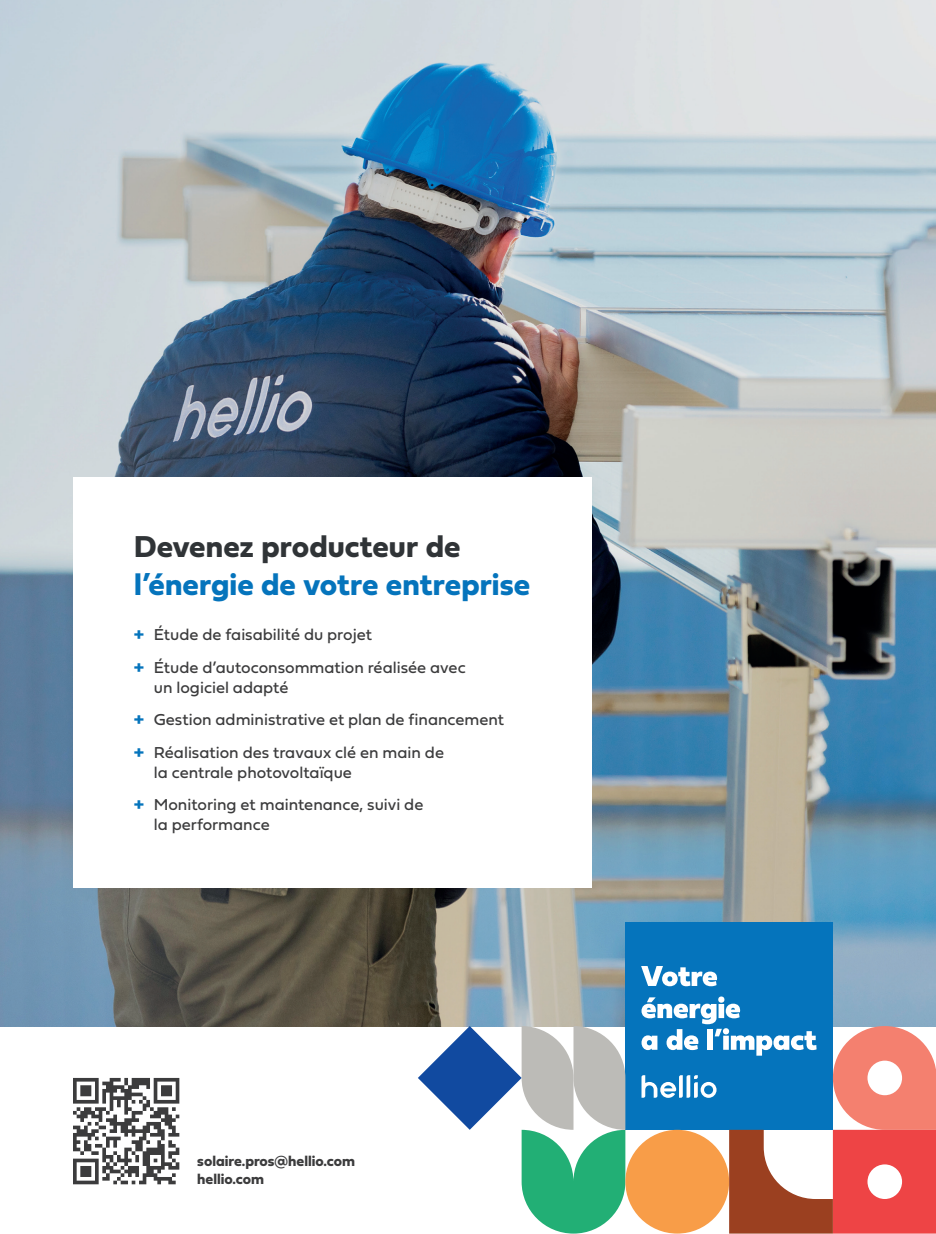
<style>
.page{position:relative;width:936px;height:1234px;background:#fff}
.page>*{position:absolute;margin:0;border:0;box-sizing:border-box;transform-origin:0 0}
.t1{font:31.5px "Fieldwork Geo Bold";color:#0574bc}
.t2{font:31.5px "Fieldwork Geo Bold";color:#303437}
.t3{font:16.5px/32.5px "Fieldwork Geo Regular";color:#3c3c3d}
.t4{font:15px/18px "Fieldwork Geo Bold";color:#3c3c3d}
.s1{font-family:"Fieldwork Geo Bold";color:#0574bc}
</style>
<div class="page">
<svg style="left:73px;top:1077px;width:106px;height:106px"></svg>
<img style="left:0;top:0;width:935px;height:1025px">
<div style="left:625px;top:922px;width:207px;height:207px;background:#0574bc"></div>
<svg style="left:641px;top:966px;width:76px;height:20px"></svg>
<svg style="left:418px;top:1025px;width:207px;height:208px"></svg>
<div style="left:625px;top:1129px;width:104px;height:104px;background:#f89d48;border-radius:50%"></div>
<div style="left:73px;top:477px;width:518px;height:411px;background:#fff"></div>
<svg style="left:641px;top:996px;width:295px;height:238px"></svg>
<h1 class="t2" style="left:134px;top:522px;width:328px">Devenez producteur de</h1>
<h1 class="t1" style="left:134px;top:560px;width:397px">l’énergie de votre entreprise</h1>
<p class="t3" style="left:134px;top:617px;width:333px"><span class="s1">+</span> Étude de faisabilité du projet<br><span class="s1">+</span> Étude d’autoconsommation réalisée avec</p>
<p class="t3" style="left:134px;top:670px;width:371px;text-indent:20px">un logiciel adapté<br><span class="s1">+</span> Gestion administrative et plan de financement <span class="s1">+</span> Réalisation des travaux clé en main de</p>
<p class="t3" style="left:134px;top:755px;width:291px;text-indent:20px">la centrale photovoltaïque<br><span class="s1">+</span> Monitoring et maintenance, suivi de</p>
<p class="t3" style="left:154px;top:807px;width:117px">la performance</p>
<p class="t4" style="left:197px;top:1151px;width:159px">solaire.pros@hellio.com hellio.com</p>
</div>
